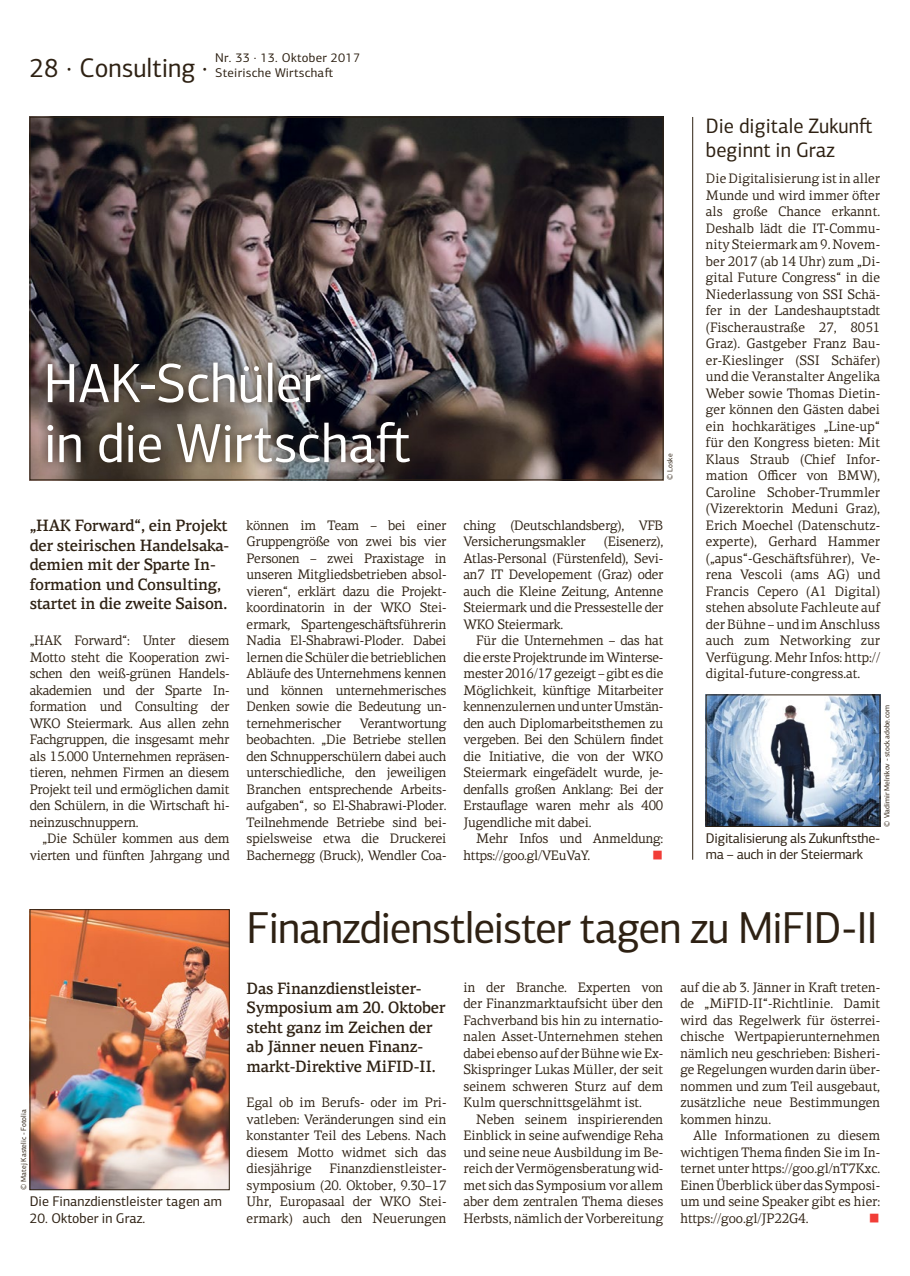
<style>
.page{position:relative;width:910px;height:1276px;background:#fff}
.page>*{position:absolute;margin:0;border:0;box-sizing:border-box;transform-origin:0 0}
.t1{font:55.5px/60px "PF Centro Sans Pro";color:#fff;scale:.96 1}
.t2{font:45px "PF Centro Sans Pro";letter-spacing:-.03em;color:#2e2113;scale:.96 1}
.t3{font:27px "PF Centro Sans Pro";color:#2e2113;scale:.96 1}
.t4{font:21px/24px "PF Centro Sans Pro";color:#2e2113;scale:.96 1}
.t5{font:500 16.5px/19.5px "PF Centro Serif Pro";letter-spacing:-.02em;color:#2e2113;scale:.96 1}
.t6{font:14.1px/16.5px "PF Centro Sans Pro";letter-spacing:-.02em;color:#2e2113}
.t7{font:13.8px/16.5px "PF Centro Serif Pro";letter-spacing:-.02em;color:#2e2113;text-align:justify;scale:.96 1}
.t8{font:13.8px "PF Centro Serif Pro";color:#f13d37;scale:.96 1}
.t9{font:12.75px/15px "PF Centro Sans Pro";letter-spacing:.02em;color:#2e2113}
.t10{font:7.5px "PF Centro Sans Pro";color:#2e2113}
</style>
<div class="page">
<img style="left:32px;top:119px;width:629px;height:359px">
<svg style="left:38px;top:353px;width:381px;height:119px;background:#554e4a"></svg>
<img style="left:708px;top:696px;width:170px;height:128px">
<div style="left:706px;top:694px;width:174px;height:132px;border:1px solid #2e2113"></div>
<hr style="left:692px;top:117px;width:1px;height:742px;background:#2e2113">
<img style="left:32px;top:911px;width:196px;height:277px">
<div style="left:30px;top:909px;width:200px;height:281px;border:1px solid #2e2113"></div>
<h3 class="t3" style="left:30px;top:51px;width:187px">28 · Consulting ·</h3>
<p class="t9" style="left:215px;top:50px;width:146px">Nr. 33 · 13. Oktober 2017<br>Steirische Wirtschaft</p>
<h1 class="t1" style="left:44px;top:353px;width:385px">HAK-Schüler<br>in die Wirtschaft</h1>
<p class="t5" style="left:30px;top:516px;width:209px">„HAK Forward“, ein Projekt der steirischen Handelsaka&shy;demien mit der Sparte In&shy;formation und Consulting, startet in die zweite Saison.</p>
<p class="t7" style="left:30px;top:632px;width:210px">„HAK Forward“: Unter diesem Motto steht die Kooperation zwi&shy;schen den weiß-grünen Handels&shy;akademien und der Sparte In&shy;formation und Consulting der WKO Steiermark. Aus allen zehn Fachgruppen, die insgesamt mehr als 15.000 Unternehmen repräsen&shy;tieren, nehmen Firmen an diesem Projekt teil und ermöglichen damit den Schülern, in die Wirtschaft hi&shy;neinzuschnuppern.</p>
<p class="t7" style="left:30px;top:830px;width:210px;text-align:right">„Die Schüler kommen aus dem vierten und fünften Jahrgang und</p>
<p class="t7" style="left:247px;top:517px;width:210px">können im Team – bei einer Gruppengröße von zwei bis vier Personen – zwei Praxistage in unseren Mitgliedsbetrieben absol&shy;vieren“, erklärt dazu die Projekt&shy;koordinatorin in der WKO Stei&shy;ermark, Spartengeschäftsführerin Nadia El-Shabrawi-Ploder. Dabei lernen die Schüler die betrieblichen Abläufe des Unternehmens kennen und können unternehmerisches Denken sowie die Bedeutung un&shy;ternehmerischer</p>
<p class="t7" style="left:247px;top:715px;width:210px;text-indent:113px">Verantwortung beobachten. „Die Betriebe stellen den Schnupperschülern dabei auch unterschiedliche, den jeweiligen Branchen entsprechende Arbeits&shy;aufgaben“, so El-Shabrawi-Ploder.<br>Teilnehmende Betriebe sind bei&shy;spielsweise etwa die Druckerei Bachernegg (Bruck), Wendler Coa-</p>
<p class="t10" style="left:665px;top:480px;width:28px;rotate:-90deg">© Loske</p>
<p class="t7" style="left:463px;top:517px;width:210px">ching (Deutschlandsberg), VFB<br>Versicherungsmakler</p>
<p class="t7" style="left:463px;top:533px;width:210px;text-indent:140px">(Eisenerz), Atlas-Personal (Fürstenfeld), Sevi&shy;an7 IT Developement (Graz) oder auch die Kleine Zeitung, Antenne Steiermark und die Pressestelle der WKO Steiermark.</p>
<p class="t7" style="left:463px;top:632px;width:210px;text-indent:13px">Für die Unternehmen – das hat die erste Projektrunde im Winterse&shy;mester 2016/17 gezeigt – gibt es die Möglichkeit, künftige Mitarbeiter kennenzulernen und unter Umstän&shy;den auch Diplomarbeitsthemen zu vergeben. Bei den Schülern findet die Initiative, die von der WKO Steiermark eingefädelt wurde, je&shy;denfalls großen Anklang: Bei der Erstauflage waren mehr als 400<br>Jugendliche mit dabei.</p>
<p class="t7" style="left:463px;top:830px;width:210px;text-indent:13px">Mehr Infos und Anmeldung: https://goo.gl/VEuVaY.</p>
<p class="t8" style="left:652px;top:847px;width:14px">■</p>
<h3 class="t4" style="left:706px;top:114px;width:175px">Die digitale Zukunft beginnt in Graz</h3>
<p class="t7" style="left:706px;top:170px;width:183px">Die Digitalisierung ist in aller Munde und wird immer öfter als große Chance erkannt.<br>Deshalb lädt die IT-Commu&shy;nity Steiermark am 9. Novem&shy;ber 2017 (ab 14 Uhr) zum „Di&shy;gital Future Congress“ in die Niederlassung von SSI Schä&shy;fer in der Landeshauptstadt (Fischeraustraße 27, 8051<br>Graz). Gastgeber Franz Bau&shy;er-Kieslinger (SSI Schäfer) und die Veranstalter Angelika Weber sowie Thomas Dietin&shy;ger können den Gästen dabei ein hochkarätiges „Line-up“ für den Kongress bieten: Mit Klaus Straub (Chief Infor&shy;mation Officer von BMW), Caroline Schober-Trummler (Vizerektorin Meduni Graz), Erich Moechel (Datenschutz&shy;experte), Gerhard Hammer („apus“-Geschäftsführer), Ve&shy;rena Vescoli (ams AG) und Francis Cepero (A1 Digital) stehen absolute Fachleute auf der Bühne – und im Anschluss auch zum Networking zur Verfügung. Mehr Infos: http:// digital-future-congress.at.</p>
<p class="t10" style="left:882px;top:827px;width:123px;rotate:-90deg">© Vladimir Melnikov - stock.adobe.com</p>
<p class="t6" style="left:706px;top:830px;width:176px">Digitalisierung als Zukunftsthe&shy;ma – auch in der Steiermark</p>
<p class="t10" style="left:19px;top:1190px;width:82px;rotate:-90deg">© Matej Kastelic - Fotolia</p>
<p class="t6" style="left:30px;top:1193px;width:194px">Die Finanzdienstleister tagen am</p>
<p class="t6" style="left:30px;top:1209px;width:117px">20. Oktober in Graz.</p>
<h2 class="t2" style="left:247px;top:900px;width:659px">Finanzdienstleister tagen zu MiFID-II</h2>
<p class="t5" style="left:247px;top:978px;width:209px">Das Finanzdienstleister-<br>Symposium am 20. Oktober steht ganz im Zeichen der ab Jänner neuen Finanz&shy;markt-Direktive MiFID-II.</p>
<p class="t7" style="left:247px;top:1094px;width:210px">Egal ob im Berufs- oder im Pri&shy;vatleben: Veränderungen sind ein konstanter Teil des Lebens. Nach diesem Motto widmet sich das diesjährige</p>
<p class="t7" style="left:680px;top:979px;width:210px">auf die ab 3. Jänner in Kraft treten&shy;de „MiFID-II“-Richtlinie. Damit wird das Regelwerk für österrei&shy;chische Wertpapierunternehmen nämlich neu geschrieben: Bisheri&shy;ge Regelungen wurden darin über&shy;nommen und zum Teil ausgebaut, zusätzliche neue Bestimmungen kommen hinzu.</p>
<p class="t7" style="left:680px;top:1127px;width:210px;text-indent:13px">Alle Informationen zu diesem wichtigen Thema finden Sie im In&shy;ternet unter https://goo.gl/nT7Kxc.<br>Einen Überblick über das Symposi&shy;um und seine Speaker gibt es hier: https://goo.gl/JP22G4.</p>
<p class="t7" style="left:463px;top:979px;width:210px">in der Branche. Experten von der Finanzmarktaufsicht über den Fachverband bis hin zu internatio&shy;nalen Asset-Unternehmen stehen dabei ebenso auf der Bühne wie Ex-Skispringer Lukas Müller, der seit seinem schweren Sturz auf dem Kulm querschnittsgelähmt ist.</p>
<p class="t7" style="left:463px;top:1111px;width:210px;text-indent:13px">Neben seinem inspirierenden Einblick in seine aufwendige Reha und seine neue Ausbildung im Be&shy;reich der Vermögensberatung wid&shy;met sich das Symposium vor allem aber dem zentralen Thema dieses Herbsts, nämlich der Vorbereitung</p>
<p class="t7" style="left:247px;top:1160px;width:210px;text-indent:83px">Finanzdienstleister&shy;symposium (20. Oktober, 9.30–17<br>Uhr, Europasaal der WKO Stei&shy;ermark) auch den Neuerungen</p>
<p class="t8" style="left:869px;top:1210px;width:14px">■</p>
</div>
